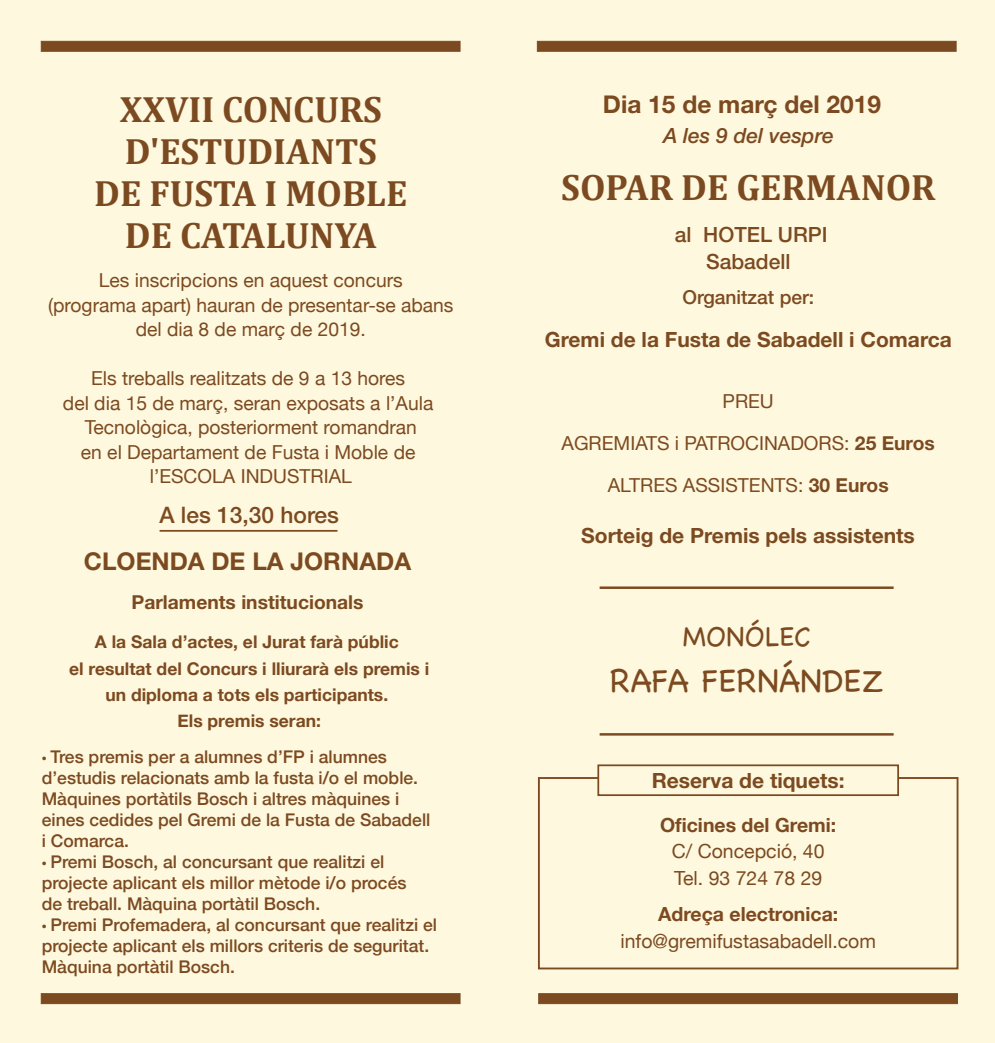
<style>
.page{position:relative;width:995px;height:1043px;background:#fff}
.page>*{position:absolute;margin:0;border:0;box-sizing:border-box;transform-origin:0 0}
.t1{font:700 36.75px/42px "Cambria";color:#7c4a20;text-align:center}
.t2{font:33.25px "Chalkboard";color:#7c4a20}
.t3{font:28px "Chalkboard";color:#7c4a20}
.t4{font:700 24.5px "Helvetica Neue LT Std";color:#7c4a20}
.t5{font:500 22.75px "Helvetica Neue LT Std";color:#7c4a20}
.t6{font:700 21px "Helvetica Neue LT Std";color:#7c4a20}
.t7{font:500 21px/27.3px "Helvetica Neue LT Std";color:#7c4a20;text-align:center}
.t8{font:italic 500 21px "Helvetica Neue LT Std";color:#7c4a20}
.t9{font:19.43px/26.2px "Helvetica Neue";color:#7c4a20}
.t10{font:700 19.43px "Helvetica Neue";color:#7c4a20}
.t11{font:19.25px/24.5px "Helvetica Neue";color:#7c4a20;text-align:center}
.t12{font:700 19.25px "Helvetica Neue LT Std";color:#7c4a20}
.t13{font:500 19.25px "Helvetica Neue LT Std";color:#7c4a20}
.t14{font:500 17.5px/21px "Helvetica Neue";color:#7c4a20}
.t15{font:700 17.5px/26.2px "Helvetica Neue";color:#7c4a20;text-align:center}
.s1{font-family:"Myriad Pro";font-weight:400}
.s2{font-family:"Helvetica Neue LT Std";font-weight:700}
</style>
<div class="page">
<div style="left:0;top:0;width:995px;height:1042px;background:#fef8df"></div>
<div style="left:538px;top:777px;width:420px;height:192px;border:2px solid #7c4a20"></div>
<div style="left:597px;top:764px;width:302px;height:32px;background:#fef8df;border:2px solid #7c4a20"></div>
<div style="left:537px;top:41px;width:419px;height:10px;background:#7c4a20"></div>
<div style="left:538px;top:993px;width:420px;height:10px;background:#7c4a20;border:1px solid #7c4a20"></div>
<div style="left:41px;top:41px;width:419px;height:10px;background:#7c4a20"></div>
<div style="left:41px;top:993px;width:419px;height:10px;background:#7c4a20;border:1px solid #7c4a20"></div>
<hr style="left:600px;top:586px;width:294px;height:3px;background:#7c4a20">
<hr style="left:600px;top:733px;width:294px;height:2px;background:#7c4a20">
<hr style="left:160px;top:530px;width:177px;height:1px;background:#7c4a20">
<h1 class="t1" style="left:94px;top:87px;width:315px">XXVII CONCURS<br>D'ESTUDIANTS<br>DE FUSTA I MOBLE<br>DE CATALUNYA</h1>
<p class="t11" style="left:48px;top:268px;width:407px">Les inscripcions en aquest concurs<br>(programa apart) hauran de presentar-se abans del dia 8 de març de 2019.</p>
<p class="t11" style="left:63px;top:366px;width:372px">Els treballs realitzats de 9 a 13 hores<br>del dia 15 de març, seran exposats a l’Aula Tecnològica, posteriorment romandran<br>en el Departament de Fusta i Moble de l’ESCOLA INDUSTRIAL</p>
<h3 class="t5" style="left:159px;top:501px;width:181px">A les 13,30 hores</h3>
<h3 class="t4" style="left:84px;top:546px;width:329px">CLOENDA DE LA JORNADA</h3>
<p class="t12" style="left:132px;top:590px;width:233px">Parlaments institucionals</p>
<p class="t15" style="left:69px;top:628px;width:362px">A la Sala d’actes, el Jurat farà públic<br>el resultat del Concurs i lliurarà els premis i un diploma a tots els participants.<br>Els premis seran:</p>
<p class="t14" style="left:42px;top:744px;width:390px"><span class="s1">•</span> Tres premis per a alumnes d’FP i alumnes d’estudis relacionats amb la fusta i/o el moble.<br>Màquines portàtils Bosch i altres màquines i eines cedides pel Gremi de la Fusta de Sabadell i Comarca.</p>
<p class="t14" style="left:42px;top:849px;width:366px"><span class="s1">•</span> Premi Bosch, al concursant que realitzi el projecte aplicant els millor mètode i/o procés de treball. Màquina portàtil Bosch.</p>
<p class="t14" style="left:42px;top:912px;width:397px"><span class="s1">•</span> Premi Profemadera, al concursant que realitzi el projecte aplicant els millors criteris de seguritat.<br>Màquina portàtil Bosch.</p>
<h3 class="t4" style="left:603px;top:89px;width:280px">Dia 15 de març del 2019</h3>
<p class="t8" style="left:663px;top:123px;width:172px">A les 9 del vespre</p>
<h1 class="t1" style="left:561px;top:165px;width:376px">SOPAR DE GERMANOR</h1>
<p class="t7" style="left:675px;top:220px;width:154px">al HOTEL URPI<br>Sabadell</p>
<p class="t13" style="left:682px;top:285px;width:133px">Organitzat per:</p>
<p class="t6" style="left:545px;top:326px;width:409px">Gremi de la Fusta de Sabadell i Comarca</p>
<p class="t11" style="left:562px;top:380px;width:375px;line-height:42px">PREU<br>AGREMIATS i PATROCINADORS: <span class="s2">25 Euros<br></span>ALTRES ASSISTENTS: <span class="s2">30 Euros</span></p>
<p class="t6" style="left:581px;top:522px;width:335px">Sorteig de Premis pels assistents</p>
<h3 class="t3" style="left:683px;top:619px;width:129px">MONÓLEC</h3>
<h2 class="t2" style="left:610px;top:660px;width:275px">RAFA FERNÁNDEZ</h2>
<p class="t6" style="left:652px;top:767px;width:194px">Reserva de tiquets:</p>
<p class="t10" style="left:660px;top:813px;width:178px">Oficines del Gremi:</p>
<p class="t9" style="left:672px;top:838px;width:154px">C/ Concepció, 40<br>Tel. 93 724 78 29</p>
<p class="t10" style="left:658px;top:902px;width:182px">Adreça electronica:</p>
<p class="t9" style="left:620px;top:927px;width:257px">info@gremifustasabadell.com</p>
</div>
